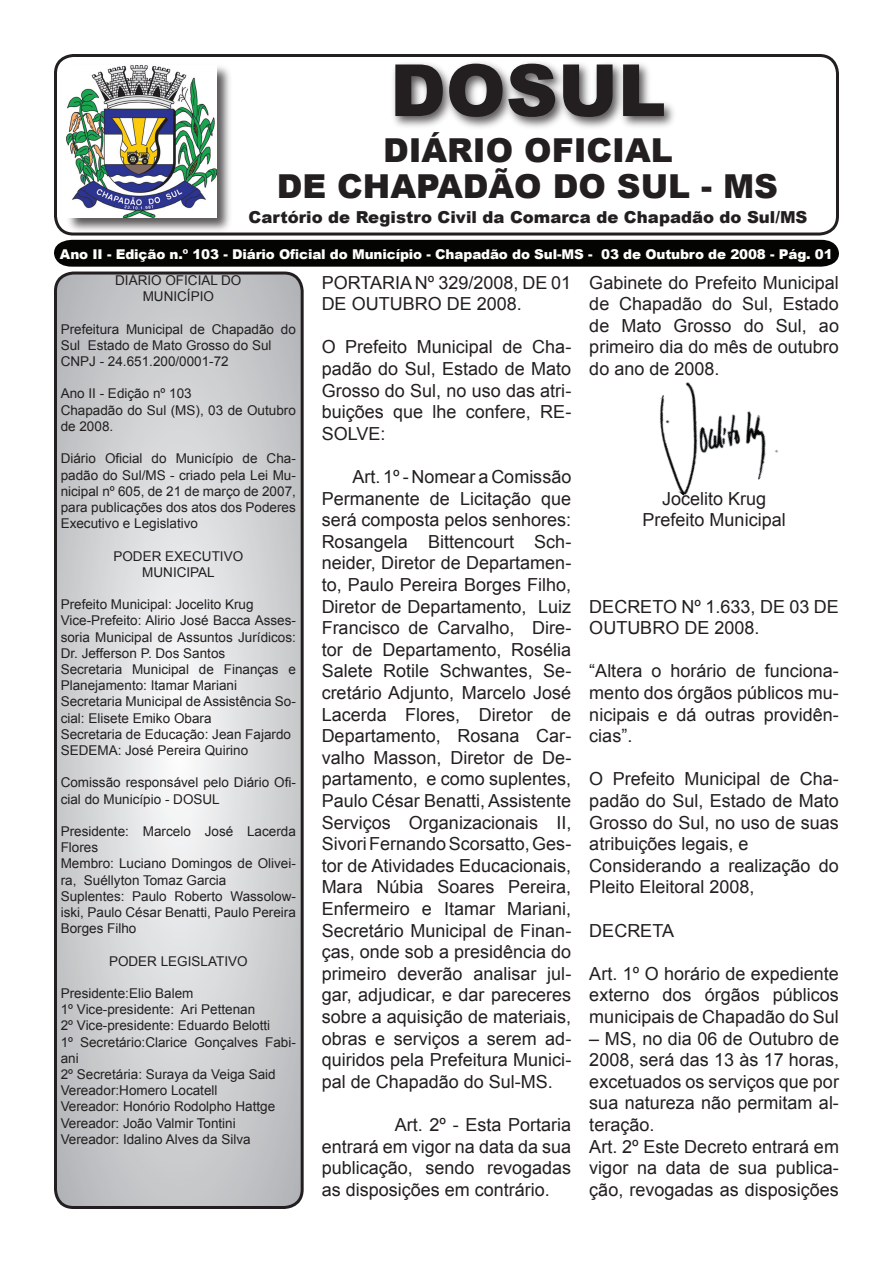
<style>
.page{position:relative;width:893px;height:1263px;background:#fff}
.page>*{position:absolute;margin:0;border:0;box-sizing:border-box;transform-origin:0 0}
.t1{font:900 72px "Arial";color:#231f20}
.t2{font:900 33px/35.2px "Arial";color:#231f20;text-align:center}
.t3{font:18px/21.6px "Arial";color:#231f20;text-align:justify}
.t4{font:900 16.5px "Arial";color:#231f20}
.t5{font:13.5px/16.2px "Arial";color:#231f20}
.t6{font:900 13.5px "Arial";letter-spacing:-.01em;color:#fffefd}
</style>
<div class="page">
<div style="left:65px;top:64px;width:169px;height:170px;background:#231f20;opacity:.75"></div>
<img style="left:67px;top:65px;width:149px;height:152px">
<div style="left:54px;top:54px;width:785px;height:182px;border:3px solid #231f20;border-radius:18px"></div>
<div style="left:390px;top:58px;width:288px;height:73px;background:#231f20;opacity:.75"></div>
<svg style="left:56px;top:273px;width:246px;height:934px;background:#d2d3d5"></svg>
<div style="left:54px;top:272px;width:250px;height:937px;border:3px solid #231f20;border-radius:18px"></div>
<div style="left:54px;top:240px;width:785px;height:27px;background:#040503"></div>
<img style="left:660px;top:382px;width:118px;height:114px">
<h1 class="t1" style="left:390px;top:38px;width:277px">DOSUL</h1>
<h2 class="t2" style="left:277px;top:132px;width:503px">DIÁRIO OFICIAL<br>DE CHAPADÃO DO SUL - MS</h2>
<p class="t4" style="left:249px;top:205px;width:560px">Cartório de Registro Civil da Comarca de Chapadão do Sul/MS</p>
<p class="t6" style="left:60px;top:244px;width:774px">Ano II - Edição n.º 103 - Diário Oficial do Município - Chapadão do Sul-MS - 03 de Outubro de 2008 - Pág. 01</p>
<p class="t5" style="left:115px;top:272px;width:128px;text-align:center">DIÁRIO OFICIAL DO<br>MUNICÍPIO</p>
<p class="t5" style="left:61px;top:321px;width:237px">Prefeitura Municipal de Chapadão do<br>Sul Estado de Mato Grosso do Sul<br>CNPJ - 24.651.200/0001-72</p>
<p class="t5" style="left:61px;top:386px;width:237px">Ano II - Edição nº 103<br>Chapadão do Sul (MS), 03 de Outubro de 2008.</p>
<p class="t5" style="left:61px;top:451px;width:237px;text-align:justify">Diário Oficial do Município de Cha&shy;padão do Sul/MS - criado pela Lei Mu&shy;nicipal nº 605, de 21 de março de 2007, para publicações dos atos dos Poderes Executivo e Legislativo</p>
<p class="t5" style="left:113px;top:548px;width:131px;text-align:center">PODER EXECUTIVO<br>MUNICIPAL</p>
<p class="t5" style="left:61px;top:596px;width:237px">Prefeito Municipal: Jocelito Krug Vice-Prefeito: Alirio José Bacca Asses&shy;soria Municipal de Assuntos Jurídicos:<br>Dr. Jefferson P. Dos Santos<br>Secretaria Municipal de Finanças e Planejamento: Itamar Mariani Secretaria Municipal de Assistência So&shy;cial: Elisete Emiko Obara<br>Secretaria de Educação: Jean Fajardo SEDEMA: José Pereira Quirino</p>
<p class="t5" style="left:61px;top:775px;width:237px">Comissão responsável pelo Diário Ofi&shy;cial do Município - DOSUL</p>
<p class="t5" style="left:61px;top:823px;width:237px">Presidente: Marcelo José Lacerda<br>Flores<br>Membro: Luciano Domingos de Olivei&shy;ra, Suéllyton Tomaz Garcia<br>Suplentes: Paulo Roberto Wassolow&shy;iski, Paulo César Benatti, Paulo Pereira<br>Borges Filho</p>
<p class="t5" style="left:109px;top:953px;width:140px">PODER LEGISLATIVO</p>
<p class="t5" style="left:61px;top:985px;width:237px">Presidente:Elio Balem<br>1º Vice-presidente: Ari Pettenan<br>2º Vice-presidente: Eduardo Belotti<br>1º Secretário:Clarice Gonçalves Fabi&shy;ani<br>2º Secretária: Suraya da Veiga Said<br>Vereador:Homero Locatell<br>Vereador: Honório Rodolpho Hattge<br>Vereador: João Valmir Tontini<br>Vereador: Idalino Alves da Silva</p>
<p class="t3" style="left:322px;top:272px;width:251px">PORTARIA Nº 329/2008, DE 01<br>DE OUTUBRO DE 2008.</p>
<p class="t3" style="left:322px;top:336px;width:251px">O Prefeito Municipal de Cha&shy;padão do Sul, Estado de Mato Grosso do Sul, no uso das atri&shy;buições que lhe confere, RE-SOLVE:</p>
<p class="t3" style="left:322px;top:466px;width:251px;text-indent:31px">Art. 1º - Nomear a Comissão Permanente de Licitação que será composta pelos senhores:<br>Rosangela Bittencourt Sch&shy;neider, Diretor de Departamen&shy;to, Paulo Pereira Borges Filho, Diretor de Departamento, Luiz Francisco de Carvalho, Dire&shy;tor de Departamento, Rosélia Salete Rotile Schwantes, Se&shy;cretário Adjunto, Marcelo José Lacerda Flores, Diretor de Departamento, Rosana Car&shy;valho Masson, Diretor de De&shy;partamento, e como suplentes, Paulo César Benatti, Assistente Serviços Organizacionais II, Sivori Fernando Scorsatto, Ges&shy;tor de Atividades Educacionais, Mara Núbia Soares Pereira, Enfermeiro e Itamar Mariani, Secretário Municipal de Finan&shy;ças, onde sob a presidência do primeiro deverão analisar jul&shy;gar, adjudicar, e dar pareceres sobre a aquisição de materiais, obras e serviços a serem ad&shy;quiridos pela Prefeitura Munici&shy;pal de Chapadão do Sul-MS.</p>
<p class="t3" style="left:322px;top:1114px;width:251px;text-indent:73px">Art. 2º - Esta Portaria entrará em vigor na data da sua publicação, sendo revogadas as disposições em contrário.</p>
<p class="t3" style="left:589px;top:272px;width:251px">Gabinete do Prefeito Municipal de Chapadão do Sul, Estado de Mato Grosso do Sul, ao primeiro dia do mês de outubro do ano de 2008.</p>
<p class="t3" style="left:643px;top:488px;width:145px;text-align:center">Jocelito Krug<br>Prefeito Municipal</p>
<p class="t3" style="left:589px;top:596px;width:251px">DECRETO Nº 1.633, DE 03 DE<br>OUTUBRO DE 2008.</p>
<p class="t3" style="left:589px;top:660px;width:251px">“Altera o horário de funciona&shy;mento dos órgãos públicos mu&shy;nicipais e dá outras providên&shy;cias”.</p>
<p class="t3" style="left:589px;top:768px;width:251px;text-align:left">O Prefeito Municipal de Cha&shy;padão do Sul, Estado de Mato<br>Grosso do Sul, no uso de suas atribuições legais, e<br>Considerando a realização do<br>Pleito Eleitoral 2008,</p>
<p class="t3" style="left:589px;top:920px;width:86px">DECRETA</p>
<p class="t3" style="left:589px;top:963px;width:251px">Art. 1º O horário de expediente externo dos órgãos públicos municipais de Chapadão do Sul</p>
<p class="t3" style="left:589px;top:1028px;width:251px;text-align:left">– MS, no dia 06 de Outubro de<br>2008, será das 13 às 17 horas, excetuados os serviços que por sua natureza não permitam al&shy;teração.<br>Art. 2º Este Decreto entrará em vigor na data de sua publica&shy;ção, revogadas as disposições</p>
</div>
